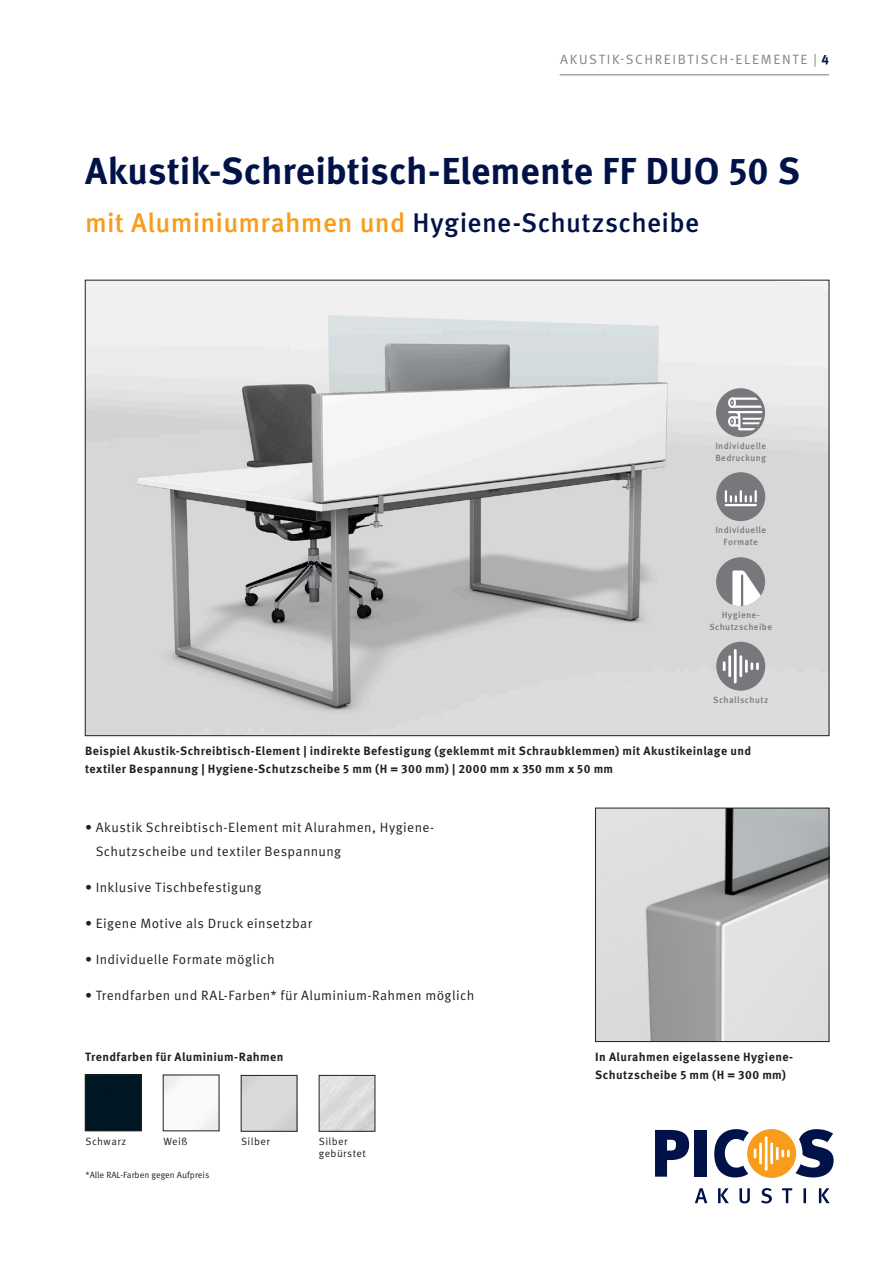
<style>
.page{position:relative;width:893px;height:1263px;background:#fff}
.page>*{position:absolute;margin:0;border:0;box-sizing:border-box;transform-origin:0 0}
.t1{font:700 37.5px "Meta Pro";color:#001247}
.t2{font:500 27px "Meta Pro";letter-spacing:.01em;color:#f89c1c}
.t3{font:13.5px/24px "Meta Pro";letter-spacing:.025em;color:#231f20}
.t4{font:13.5px "Meta Pro";letter-spacing:.12em;color:#808285}
.t5{font:700 12px/18px "Meta Pro";letter-spacing:.03em;color:#231f20}
.t6{font:10.5px/12px "Meta Pro";letter-spacing:.04em;color:#231f20}
.t7{font:500 9px/12px "Meta Pro";letter-spacing:.04em;color:#76787b;text-align:center}
.t8{font:9px "Meta Pro";color:#231f20}
.s1{font-weight:700;color:#001247}
.s2{color:#001247}
</style>
<div class="page">
<img style="left:87px;top:282px;width:740px;height:452px">
<img style="left:597px;top:810px;width:230px;height:230px">
<div style="left:595px;top:808px;width:234px;height:234px;border:1px solid #231f20"></div>
<hr style="left:560px;top:75px;width:269px;height:1px;background:#76787b">
<div style="left:716px;top:642px;width:49px;height:49px;background:#76787b;border-radius:50%"></div>
<svg style="left:723px;top:661px;width:2px;height:10px"></svg>
<hr style="left:739px;top:655px;width:3px;height:22px;background:#fff">
<svg style="left:745px;top:660px;width:14px;height:13px"></svg>
<hr style="left:728px;top:655px;width:3px;height:22px;background:#fff">
<hr style="left:734px;top:649px;width:3px;height:34px;background:#fff">
<div style="left:716px;top:472px;width:49px;height:49px;background:#76787b;border-radius:50%"></div>
<hr style="left:726px;top:504px;width:30px;height:2px;background:#fff">
<svg style="left:725px;top:491px;width:32px;height:10px"></svg>
<div style="left:716px;top:388px;width:49px;height:49px;background:#76787b;border-radius:50%"></div>
<svg style="left:728px;top:396px;width:34px;height:35px"></svg>
<div style="left:716px;top:557px;width:49px;height:49px;background:#76787b;border-radius:50%"></div>
<svg style="left:732px;top:570px;width:33px;height:36px"></svg>
<hr style="left:741px;top:576px;width:2px;height:30px;background:#76787b">
<img style="left:321px;top:1077px;width:52px;height:52px">
<div style="left:87px;top:1077px;width:52px;height:52px;background:#001623"></div>
<div style="left:85px;top:1075px;width:56px;height:56px;border:1px solid #231f20"></div>
<svg style="left:747px;top:1129px;width:49px;height:49px"></svg>
<svg style="left:695px;top:1188px;width:135px;height:15px"></svg>
<svg style="left:655px;top:1130px;width:34px;height:47px"></svg>
<div style="left:695px;top:1130px;width:12px;height:47px;background:#001247"></div>
<svg style="left:714px;top:1129px;width:42px;height:48px"></svg>
<hr style="left:770px;top:1142px;width:3px;height:22px;background:#fff">
<svg style="left:776px;top:1129px;width:58px;height:48px"></svg>
<hr style="left:759px;top:1142px;width:3px;height:22px;background:#fff">
<hr style="left:765px;top:1136px;width:2px;height:35px;background:#fff">
<p class="t4" style="left:560px;top:51px;width:271px">AKUSTIK-SCHREIBTISCH-ELEMENTE | <span class="s1">4</span></p>
<h1 class="t1" style="left:85px;top:147px;width:717px">Akustik-Schreibtisch-Elemente FF DUO 50 S</h1>
<h2 class="t2" style="left:85px;top:205px;width:616px">mit Aluminiumrahmen und <span class="s2">Hygiene-Schutzscheibe</span></h2>
<p class="t7" style="left:715px;top:440px;width:52px;text-align:left">Individuelle<br>Bedruckung</p>
<p class="t7" style="left:715px;top:524px;width:52px">Individuelle<br>Formate</p>
<p class="t7" style="left:709px;top:609px;width:64px">Hygiene-<br>Schutzscheibe</p>
<p class="t7" style="left:713px;top:694px;width:57px">Schallschutz</p>
<p class="t5" style="left:85px;top:742px;width:668px">Beispiel Akustik-Schreibtisch-Element | indirekte Befestigung (geklemmt mit Schraubklemmen) mit Akustikeinlage und textiler Bespannung | Hygiene-Schutzscheibe 5 mm (H = 300 mm) | 2000 mm x 350 mm x 50 mm</p>
<p class="t3" style="left:96px;top:816px;width:340px;text-indent:-11px">• Akustik Schreibtisch-Element mit Alurahmen, Hygiene-<br>Schutzscheibe und textiler Bespannung</p>
<p class="t3" style="left:85px;top:876px;width:178px">• Inklusive Tischbefestigung</p>
<p class="t3" style="left:85px;top:912px;width:228px">• Eigene Motive als Druck einsetzbar</p>
<p class="t3" style="left:85px;top:948px;width:191px">• Individuelle Formate möglich</p>
<p class="t3" style="left:85px;top:984px;width:391px">• Trendfarben und RAL-Farben* für Aluminium-Rahmen möglich</p>
<p class="t5" style="left:85px;top:1048px;width:200px">Trendfarben für Aluminium-Rahmen</p>
<p class="t6" style="left:85px;top:1135px;width:42px">Schwarz</p>
<p class="t6" style="left:163px;top:1135px;width:26px">Weiß</p>
<p class="t6" style="left:241px;top:1136px;width:30px">Silber</p>
<p class="t6" style="left:319px;top:1136px;width:48px">Silber gebürstet</p>
<p class="t8" style="left:85px;top:1169px;width:125px">*Alle RAL-Farben gegen Aufpreis</p>
<p class="t5" style="left:595px;top:1048px;width:199px">In Alurahmen eigelassene Hygiene-<br>Schutzscheibe 5 mm (H = 300 mm)</p>
</div>
